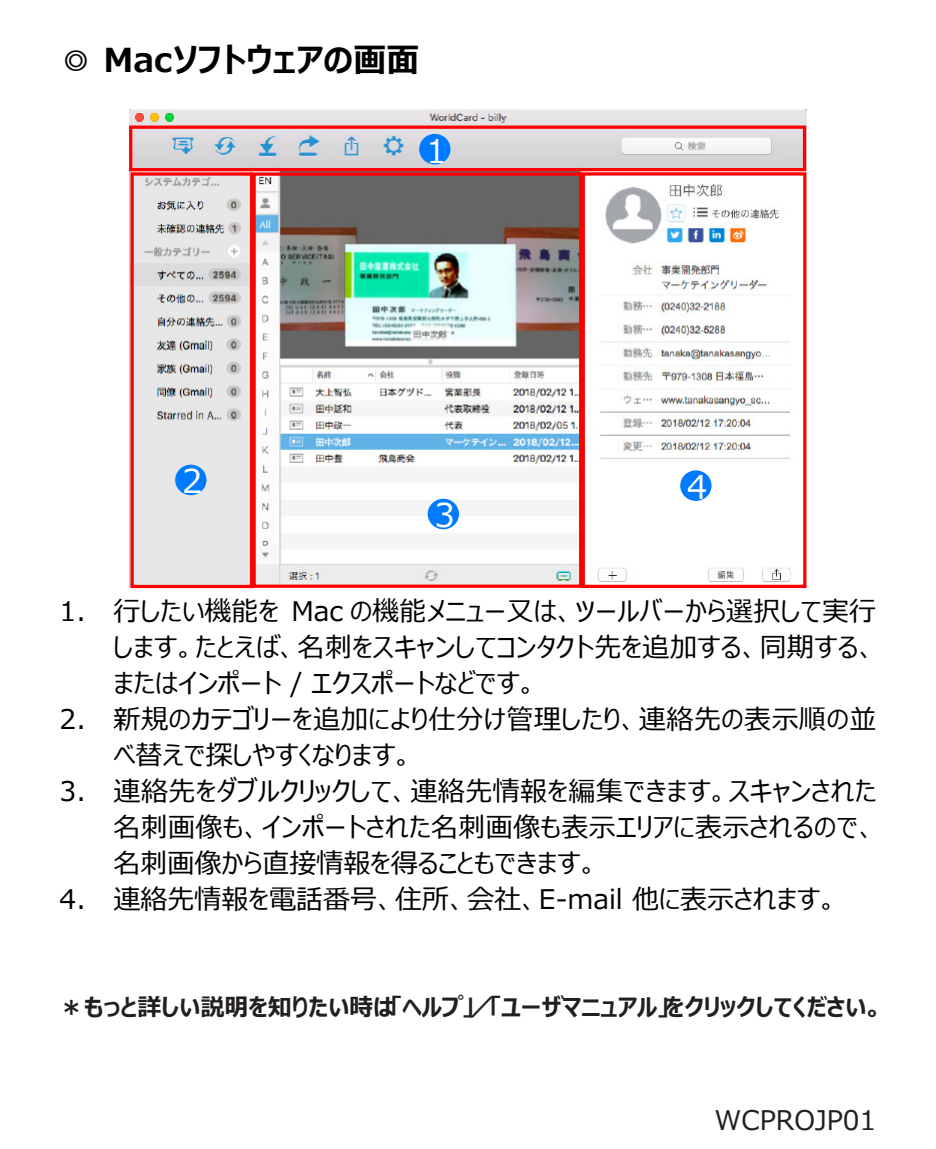
<style>
.page{position:relative;width:936px;height:1149px;background:#fff}
.page>*{position:absolute;margin:0;border:0;box-sizing:border-box;transform-origin:0 0}
.本文{font:700 33px "Meiryo UI";color:#000}
.t1{font:32.7px "Meiryo UI";color:#fff}
.t2{font:27px/36px "Meiryo UI";letter-spacing:.01em;color:#000;text-align:justify}
.t3{font:27px "Meiryo UI";color:#231f20}
.t4{font:700 24px "Meiryo UI";color:#231f20}
</style>
<div class="page">
<img style="left:130px;top:110px;width:676px;height:474px">
<div style="left:175px;top:464px;width:31px;height:31px;background:#007bff;border-radius:50%"></div>
<div style="left:427px;top:498px;width:32px;height:31px;background:#007bff;border-radius:50%"></div>
<div style="left:680px;top:470px;width:31px;height:31px;background:#007bff;border-radius:50%"></div>
<div style="left:130px;top:172px;width:123px;height:416px;border:3px solid #f00"></div>
<div style="left:129px;top:125px;width:677px;height:46px;border:3px solid #f00"></div>
<div style="left:252px;top:172px;width:330px;height:415px;border:3px solid #f00"></div>
<div style="left:581px;top:172px;width:225px;height:416px;border:3px solid #f00"></div>
<div style="left:419px;top:134px;width:31px;height:30px;background:#007bff;border-radius:50%"></div>
<p class="本文" style="left:60px;top:37px;width:361px">◎ Macソフトウェアの画面</p>
<p class="t1" style="left:426px;top:128px;width:22px">1</p>
<p class="t1" style="left:182px;top:458px;width:22px">2</p>
<p class="t1" style="left:434px;top:492px;width:22px">3</p>
<p class="t1" style="left:687px;top:464px;width:22px">4</p>
<p class="t2" style="left:114px;top:594px;width:764px;text-indent:-54px">1. 行したい機能を Mac の機能メニュー又は、ツールバーから選択して実行します。たとえば、名刺をスキャンしてコンタクト先を追加する、同期する、またはインポート / エクスポートなどです。</p>
<p class="t2" style="left:114px;top:702px;width:764px;text-indent:-54px">2. 新規のカテゴリーを追加により仕分け管理したり、連絡先の表示順の並べ替えで探しやすくなります。</p>
<p class="t2" style="left:114px;top:774px;width:764px;text-indent:-54px">3. 連絡先をダブルクリックして、連絡先情報を編集できます。スキャンされた名刺画像も、インポートされた名刺画像も表示エリアに表示されるので、名刺画像から直接情報を得ることもできます。</p>
<p class="t2" style="left:60px;top:882px;width:780px">4. 連絡先情報を電話番号、住所、会社、E-mail 他に表示されます。</p>
<p class="t4" style="left:60px;top:990px;width:824px">＊もっと詳しい説明を知りたい時は「ヘルプ」／「ユーザマニュアル」をクリックしてください。</p>
<p class="t3" style="left:714px;top:1101px;width:163px">WCPROJP01</p>
</div>
